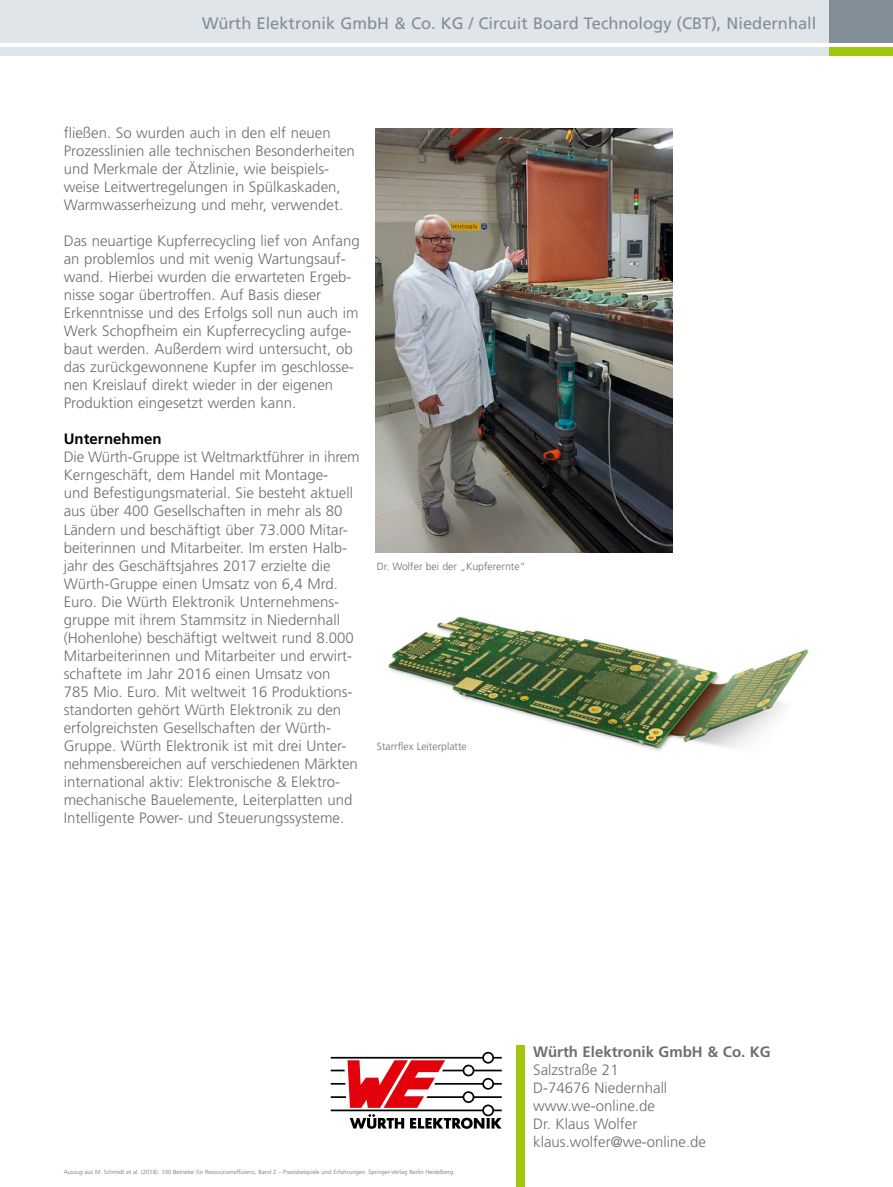
<style>
.page{position:relative;width:893px;height:1187px;background:#fff}
.page>*{position:absolute;margin:0;border:0;box-sizing:border-box;transform-origin:0 0}
.Firmenname_oben_rech{font:16.5px "Frutiger LT Std";color:#828e98}
.Fließtext_100{font:300 15px/18px "Frutiger LT Std";color:#6e6e6e}
.Fließtext_100-2{font:700 15px "Frutiger LT Std";color:#6e6e6e}
.Zwischenhead_100{font:700 15px "Frutiger LT Std";color:#000}
.Bildunterschriften_1{font:300 10.5px "Frutiger LT Std";color:#6e6e6e}
.t1{font:300 6px "Frutiger LT Std";color:#6e6e6e}
</style>
<div class="page">
<svg style="left:331px;top:1051px;width:171px;height:77px"></svg>
<div style="left:0;top:0;width:829px;height:43px;background:#dfe5e8"></div>
<div style="left:0;top:47px;width:829px;height:8px;background:#dfe5e8"></div>
<div style="left:829px;top:0;width:64px;height:43px;background:#828e98"></div>
<div style="left:829px;top:47px;width:64px;height:8px;background:#a2c510"></div>
<div style="left:516px;top:1045px;width:9px;height:141px;background:#a2c510"></div>
<img style="left:388px;top:616px;width:422px;height:135px">
<img style="left:376px;top:128px;width:297px;height:424px">
<p class="Firmenname_oben_rech" style="left:202px;top:14px;width:616px">Würth Elektronik GmbH &amp; Co. KG / Circuit Board Technology (CBT), Niedernhall</p>
<p class="Fließtext_100" style="left:64px;top:124px;width:293px">fließen. So wurden auch in den elf neuen Prozesslinien alle technischen Besonderheiten und Merkmale der Ätzlinie, wie beispiels&shy;weise Leitwertregelungen in Spülkaskaden, Warmwasserheizung und mehr, verwendet.</p>
<p class="Fließtext_100" style="left:64px;top:232px;width:297px">Das neuartige Kupferrecycling lief von Anfang an problemlos und mit wenig Wartungsauf&shy;wand. Hierbei wurden die erwarteten Ergeb&shy;nisse sogar übertroffen. Auf Basis dieser Erkenntnisse und des Erfolgs soll nun auch im Werk Schopfheim ein Kupferrecycling aufge&shy;baut werden. Außerdem wird untersucht, ob das zurückgewonnene Kupfer im geschlosse&shy;nen Kreislauf direkt wieder in der eigenen Produktion eingesetzt werden kann.</p>
<p class="Zwischenhead_100" style="left:64px;top:430px;width:99px">Unternehmen</p>
<p class="Fließtext_100" style="left:64px;top:448px;width:297px">Die Würth-Gruppe ist Weltmarktführer in ihrem Kerngeschäft, dem Handel mit Montage-<br>und Befestigungsmaterial. Sie besteht aktuell aus über 400 Gesellschaften in mehr als 80<br>Ländern und beschäftigt über 73.000 Mitar&shy;beiterinnen und Mitarbeiter. Im ersten Halb&shy;jahr des Geschäftsjahres 2017 erzielte die Würth-Gruppe einen Umsatz von 6,4 Mrd.<br>Euro. Die Würth Elektronik Unternehmens&shy;gruppe mit ihrem Stammsitz in Niedernhall (Hohenlohe) beschäftigt weltweit rund 8.000<br>Mitarbeiterinnen und Mitarbeiter und erwirt&shy;schaftete im Jahr 2016 einen Umsatz von<br>785 Mio. Euro. Mit weltweit 16 Produktions&shy;standorten gehört Würth Elektronik zu den erfolgreichsten Gesellschaften der Würth-Gruppe. Würth Elektronik ist mit drei Unter&shy;nehmensbereichen auf verschiedenen Märkten international aktiv: Elektronische &amp; Elektro&shy;mechanische Bauelemente, Leiterplatten und Intelligente Power- und Steuerungssysteme.</p>
<p class="Bildunterschriften_1" style="left:377px;top:560px;width:150px">Dr. Wolfer bei der „Kupferernte“</p>
<p class="Bildunterschriften_1" style="left:377px;top:740px;width:92px">Starrflex Leiterplatte</p>
<p class="t1" style="left:64px;top:1168px;width:393px">Auszug aus M. Schmidt et al. (2018): 100 Betriebe für Ressourceneffizienz, Band 2 – Praxisbeispiele und Erfahrungen. Springer-Verlag Berlin Heidelberg.</p>
<p class="Fließtext_100-2" style="left:533px;top:1042px;width:239px">Würth Elektronik GmbH &amp; Co. KG</p>
<p class="Fließtext_100" style="left:533px;top:1060px;width:87px">Salzstraße 21</p>
<p class="Fließtext_100" style="left:533px;top:1078px;width:136px">D-74676 Niedernhall</p>
<p class="Fließtext_100" style="left:533px;top:1096px;width:123px">www.we-online.de</p>
<p class="Fließtext_100" style="left:533px;top:1114px;width:106px">Dr. Klaus Wolfer</p>
<p class="Fließtext_100" style="left:533px;top:1132px;width:174px">klaus.wolfer@we-online.de</p>
</div>
